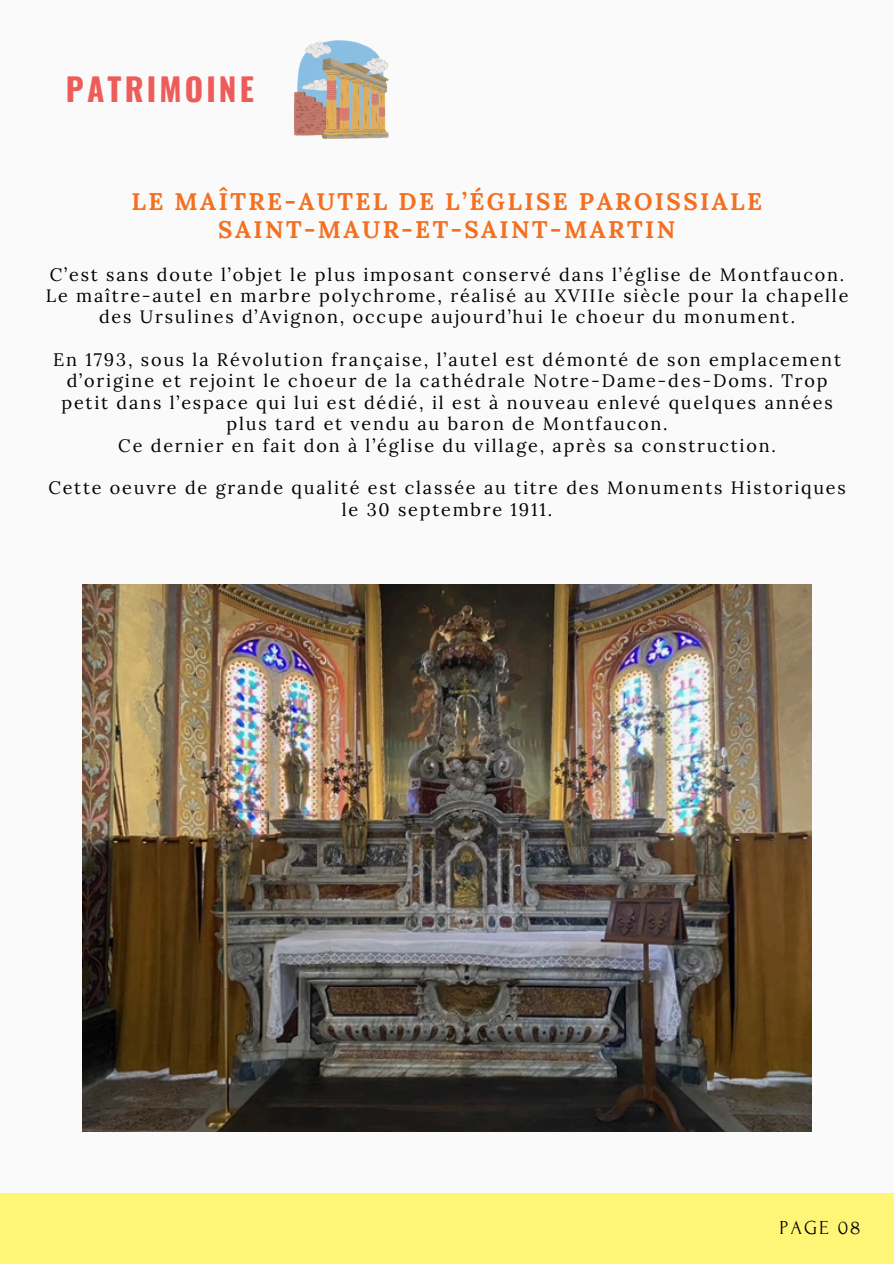
<style>
.page{position:relative;width:894px;height:1264px;background:#fff}
.page>*{position:absolute;margin:0;border:0;box-sizing:border-box;transform-origin:0 0}
.t1{font:700 31.5px "Oswald";letter-spacing:.1em;color:#ee5c59}
.t2{font:700 24px/28.2px "Lora";letter-spacing:.1em;color:#f37021;text-align:center}
.t3{font:19.8px "Forum";letter-spacing:.1em;color:#000}
.t4{font:18px/21.3px "Lora";letter-spacing:.1em;color:#000;text-align:center}
</style>
<div class="page">
<div style="left:0;top:0;width:893px;height:1263px;background:#fafafa"></div>
<div style="left:0;top:1193px;width:893px;height:70px;background:#fff678"></div>
<img style="left:295px;top:40px;width:93px;height:98px">
<img style="left:82px;top:584px;width:729px;height:547px">
<p class="t1" style="left:66px;top:65px;width:189px">PATRIMOINE</p>
<p class="t2" style="left:131px;top:187px;width:632px">LE MAÎTRE-AUTEL DE L’ÉGLISE PAROISSIALE<br>SAINT-MAUR-ET-SAINT-MARTIN</p>
<p class="t4" style="left:50px;top:263px;width:795px">C’est sans doute l’objet le plus imposant conservé dans l’église de Montfaucon.</p>
<p class="t4" style="left:46px;top:285px;width:803px">Le maître-autel en marbre polychrome, réalisé au XVIIIe siècle pour la chapelle des Ursulines d’Avignon, occupe aujourd’hui le choeur du monument.</p>
<p class="t4" style="left:53px;top:349px;width:789px">En 1793, sous la Révolution française, l’autel est démonté de son emplacement d’origine et rejoint le choeur de la cathédrale Notre-Dame-des-Doms. Trop petit dans l’espace qui lui est dédié, il est à nouveau enlevé quelques années plus tard et vendu au baron de Montfaucon.</p>
<p class="t4" style="left:118px;top:434px;width:659px">Ce dernier en fait don à l’église du village, après sa construction.</p>
<p class="t4" style="left:48px;top:477px;width:798px">Cette oeuvre de grande qualité est classée au titre des Monuments Historiques</p>
<p class="t4" style="left:342px;top:498px;width:212px">le 30 septembre 1911.</p>
<h2 class="t3" style="left:779px;top:1216px;width:82px">PAGE 08</h2>
</div>
